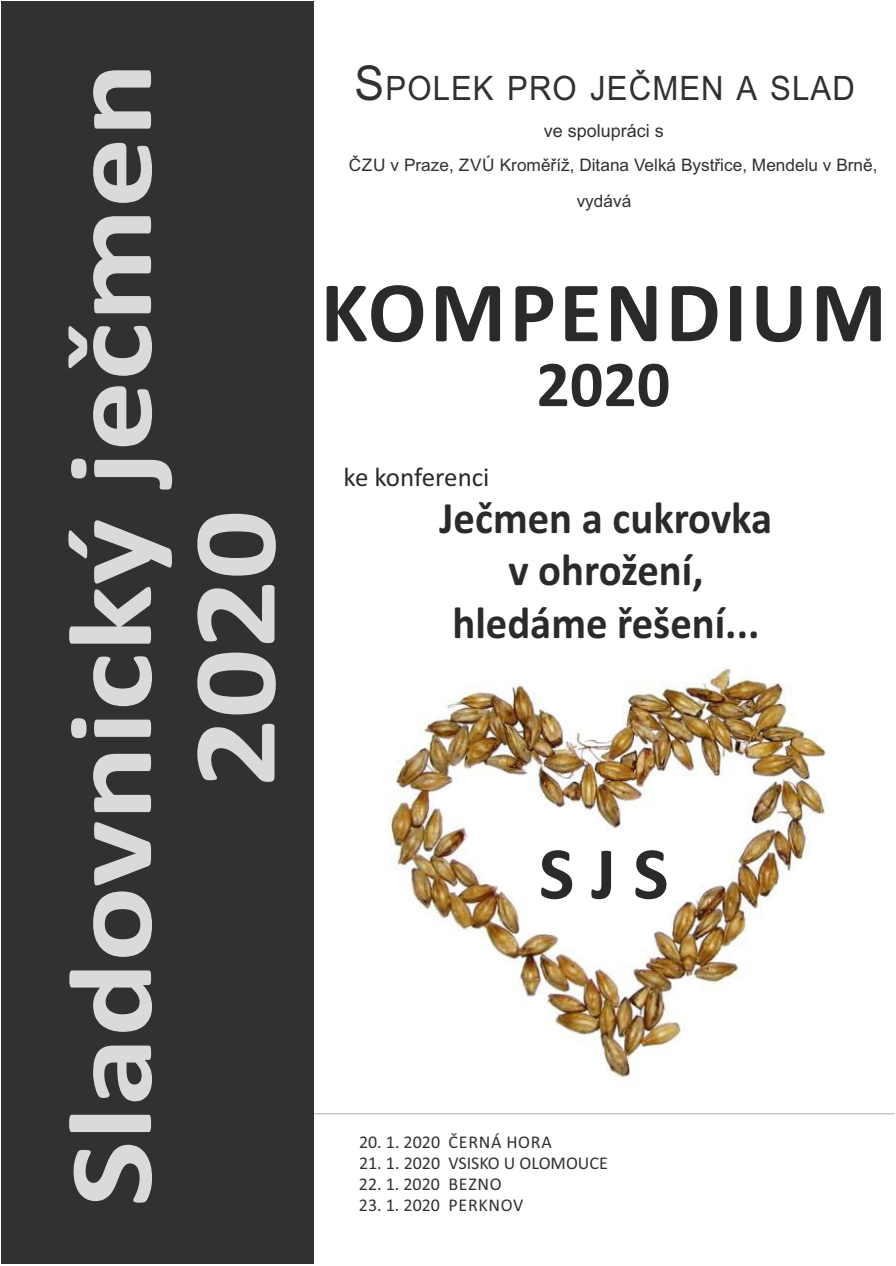
<style>
.page{position:relative;width:896px;height:1266px;background:#fff}
.page>*{position:absolute;margin:0;border:0;box-sizing:border-box;transform-origin:0 0}
.t1{font:700 120px "Calibri";color:#d9dada;scale:1.17 1}
.t2{font:700 120px "Calibri";color:#d9dada;scale:1.14 1}
.t3{font:700 87px "Calibri";letter-spacing:.04em;color:#2b2a29}
.t4{font:700 75px "Calibri";color:#2b2a29}
.t5{font:700 66px "Calibri";color:#2b2a29}
.t6{font:700 45px/52.5px "Calibri";color:#2b2a29;text-align:center;scale:.95 1}
.t7{font:33.6px "Arial";letter-spacing:.035em;color:#313130;scale:.93 1}
.t8{font:27px "Calibri";letter-spacing:-.005em;color:#2b2a29}
.t9{font:18px "Calibri";color:#313130}
.t10{font:18px "Calibri";letter-spacing:.04em;color:#313130}
.t11{font:18px "Calibri";letter-spacing:.035em;color:#313130}
.t12{font:18px "Arial";color:#313130}
.t13{font:17.25px/36px "Arial";color:#313130}
.s1{font-size:48px}
</style>
<div class="page">
<img style="left:388px;top:667px;width:438px;height:411px">
<hr style="left:313px;top:1113px;width:581px;height:1px;background:#c5c6c6">
<div style="left:2px;top:2px;width:311px;height:1262px;background:#313130"></div>
<h1 class="t1" style="left:61px;top:1207px;width:980px;rotate:-90deg">Sladovnický ječmen</h1>
<h1 class="t2" style="left:184px;top:788px;width:245px;rotate:-90deg">2020</h1>
<h3 class="t7" style="left:355px;top:75px;width:539px"><span class="s1">S</span>POLEK PRO JEČMEN A SLAD</h3>
<p class="t12" style="left:544px;top:124px;width:122px">ve spolupráci s</p>
<p class="t13" style="left:577px;top:149px;width:302px;text-indent:-228px">ČZU v Praze, ZVÚ Kroměříž, Ditana Velká Bystřice, Mendelu v Brně, vydává</p>
<h2 class="t3" style="left:321px;top:276px;width:568px">KOMPENDIUM</h2>
<h3 class="t5" style="left:536px;top:357px;width:135px">2020</h3>
<h3 class="t8" style="left:344px;top:465px;width:147px">ke konferenci</h3>
<h3 class="t6" style="left:439px;top:495px;width:352px">Ječmen a cukrovka v ohrožení, hledáme řešení...</h3>
<h3 class="t4" style="left:539px;top:842px;width:131px">S J S</h3>
<p class="t10" style="left:359px;top:1135px;width:194px">20. 1. 2020 ČERNÁ HORA</p>
<p class="t9" style="left:359px;top:1155px;width:250px">21. 1. 2020 VSISKO U OLOMOUCE</p>
<p class="t9" style="left:359px;top:1176px;width:144px">22. 1. 2020 BEZNO</p>
<p class="t11" style="left:359px;top:1197px;width:166px">23. 1. 2020 PERKNOV</p>
</div>
